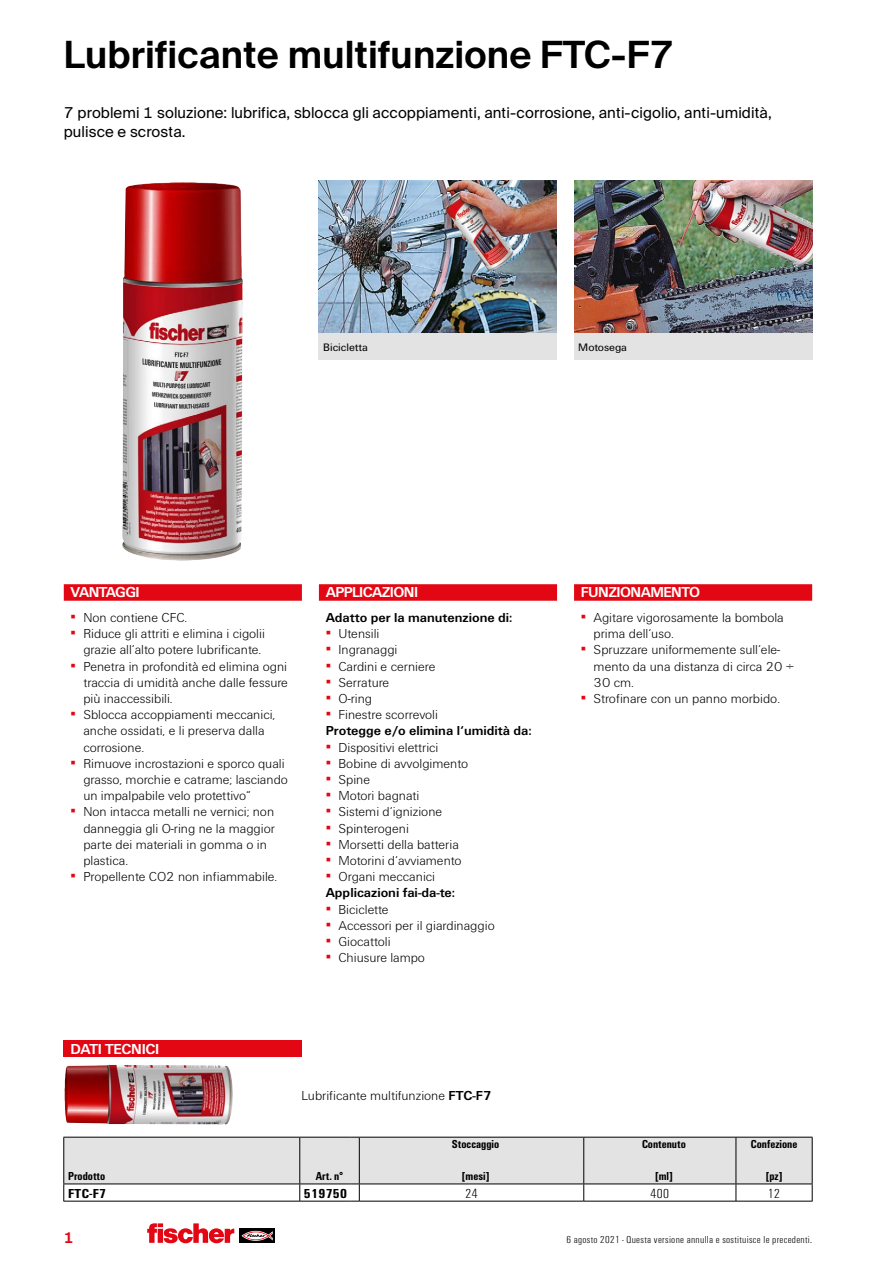
<style>
.page{position:relative;width:893px;height:1263px;background:#fff}
.page>*{position:absolute;margin:0;border:0;box-sizing:border-box;transform-origin:0 0}
.t1{font:600 37.5px "fischerstrong";letter-spacing:.005em;color:#000}
.t2{font:15px/18.8px "fischerstrong";letter-spacing:.005em;color:#000}
.t3{font:700 15px "Fi We";letter-spacing:-.04em;color:#fff}
.t4{font:700 15px "Fi We";letter-spacing:-.02em;color:#fff}
.t5{font:600 15px "fischerstrong";color:#e30613}
.t6{font:300 13.5px/16.2px "Fi We";color:#000}
.t7{font:700 13.5px/16.2px "Fi We";color:#000}
.t8{font:700 condensed 13.5px "Fi We";letter-spacing:.025em;color:#000;scale:1.1 1}
.t9{font:300 condensed 13.5px "Fi We";letter-spacing:.025em;color:#000;scale:1.1 1}
.t10{font:700 condensed 12px "Fi We";color:#000}
.t11{font:11.25px "Fi We";color:#000}
.t12{font:300 condensed 10.5px "Fi We";letter-spacing:.025em;color:#000;scale:1.1 1}
.s1{font-weight:400;color:#e30613}
.s2{font-weight:300}
.s3{font-weight:700}
</style>
<div class="page">
<div style="left:240px;top:1229px;width:35px;height:14px;background:#000"></div>
<svg style="left:241px;top:1231px;width:32px;height:10px"></svg>
<svg style="left:147px;top:1223px;width:87px;height:20px"></svg>
<img style="left:574px;top:180px;width:238px;height:153px">
<img style="left:319px;top:180px;width:238px;height:153px">
<img style="left:122px;top:182px;width:121px;height:379px">
<svg style="left:63px;top:1137px;width:750px;height:65px"></svg>
<div style="left:64px;top:1040px;width:238px;height:16px;background:#e30613"></div>
<img style="left:64px;top:1065px;width:169px;height:60px">
<div style="left:319px;top:333px;width:238px;height:27px;background:#e3e3e3"></div>
<div style="left:574px;top:333px;width:238px;height:27px;background:#e3e3e3"></div>
<div style="left:64px;top:584px;width:238px;height:17px;background:#e30613"></div>
<div style="left:319px;top:584px;width:238px;height:17px;background:#e30613"></div>
<div style="left:574px;top:584px;width:238px;height:17px;background:#e30613"></div>
<h1 class="t1" style="left:64px;top:33px;width:612px">Lubrificante multifunzione FTC-F7</h1>
<p class="t2" style="left:64px;top:103px;width:709px">7 problemi 1 soluzione: lubrifica, sblocca gli accoppiamenti, anti-corrosione, anti-cigolio, anti-umidità, pulisce e scrosta.</p>
<p class="t11" style="left:323px;top:341px;width:46px">Bicicletta</p>
<p class="t11" style="left:578px;top:341px;width:50px">Motosega</p>
<p class="t3" style="left:71px;top:584px;width:71px">VANTAGGI</p>
<p class="t6" style="left:71px;top:610px;width:118px"><span class="s1">▪</span> Non contiene CFC.</p>
<p class="t6" style="left:71px;top:626px;width:196px;text-align:right"><span class="s1">▪</span> Riduce gli attriti e elimina i cigolii grazie all‘alto potere lubrificante.</p>
<p class="t6" style="left:83px;top:658px;width:206px;text-align:justify;text-indent:-13px"><span class="s1">▪</span> Penetra in profondità ed elimina ogni traccia di umidità anche dalle fessure più inaccessibili.</p>
<p class="t6" style="left:83px;top:707px;width:193px;text-indent:-13px"><span class="s1">▪</span> Sblocca accoppiamenti meccanici, anche ossidati, e li preserva dalla corrosione.</p>
<p class="t6" style="left:83px;top:755px;width:206px;text-indent:-13px"><span class="s1">▪</span> Rimuove incrostazioni e sporco quali grasso, morchie e catrame; lasciando un impalpabile velo protettivo“</p>
<p class="t6" style="left:83px;top:804px;width:193px;text-indent:-13px"><span class="s1">▪</span> Non intacca metalli ne vernici; non danneggia gli O-ring ne la maggior parte dei materiali in gomma o in plastica.</p>
<p class="t6" style="left:71px;top:869px;width:208px"><span class="s1">▪</span> Propellente CO2 non infiammabile.</p>
<p class="t3" style="left:326px;top:584px;width:94px">APPLICAZIONI</p>
<p class="t7" style="left:326px;top:610px;width:188px">Adatto per la manutenzione di:</p>
<p class="t6" style="left:326px;top:626px;width:55px"><span class="s1">▪</span> Utensili</p>
<p class="t6" style="left:326px;top:642px;width:73px"><span class="s1">▪</span> Ingranaggi</p>
<p class="t6" style="left:326px;top:658px;width:111px"><span class="s1">▪</span> Cardini e cerniere</p>
<p class="t6" style="left:326px;top:674px;width:65px"><span class="s1">▪</span> Serrature</p>
<p class="t6" style="left:326px;top:691px;width:48px"><span class="s1">▪</span> O-ring</p>
<p class="t7" style="left:326px;top:707px;width:207px"><span class="s1">▪</span> <span class="s2">Finestre scorrevoli<br></span>Protegge e/o elimina l‘umidità da:</p>
<p class="t6" style="left:326px;top:739px;width:114px"><span class="s1">▪</span> Dispositivi elettrici</p>
<p class="t6" style="left:326px;top:755px;width:144px"><span class="s1">▪</span> Bobine di avvolgimento</p>
<p class="t6" style="left:326px;top:772px;width:46px"><span class="s1">▪</span> Spine</p>
<p class="t6" style="left:326px;top:788px;width:95px"><span class="s1">▪</span> Motori bagnati</p>
<p class="t6" style="left:326px;top:804px;width:118px"><span class="s1">▪</span> Sistemi d‘ignizione</p>
<p class="t6" style="left:326px;top:820px;width:85px"><span class="s1">▪</span> Spinterogeni</p>
<p class="t6" style="left:326px;top:836px;width:135px"><span class="s1">▪</span> Morsetti della batteria</p>
<p class="t6" style="left:326px;top:853px;width:137px"><span class="s1">▪</span> Motorini d‘avviamento</p>
<p class="t7" style="left:326px;top:869px;width:131px"><span class="s1">▪</span> <span class="s2">Organi meccanici<br></span>Applicazioni fai-da-te:</p>
<p class="t6" style="left:326px;top:901px;width:64px"><span class="s1">▪</span> Biciclette</p>
<p class="t6" style="left:326px;top:917px;width:171px"><span class="s1">▪</span> Accessori per il giardinaggio</p>
<p class="t6" style="left:326px;top:934px;width:66px"><span class="s1">▪</span> Giocattoli</p>
<p class="t6" style="left:326px;top:950px;width:101px"><span class="s1">▪</span> Chiusure lampo</p>
<p class="t3" style="left:581px;top:584px;width:121px">FUNZIONAMENTO</p>
<p class="t6" style="left:594px;top:610px;width:192px;text-indent:-13px"><span class="s1">▪</span> Agitare vigorosamente la bombola prima dell‘uso.</p>
<p class="t6" style="left:594px;top:642px;width:202px;text-indent:-13px"><span class="s1">▪</span> Spruzzare uniformemente sull‘ele&shy;mento da una distanza di circa 20 ÷<br>30 cm.</p>
<p class="t6" style="left:581px;top:691px;width:201px"><span class="s1">▪</span> Strofinare con un panno morbido.</p>
<p class="t4" style="left:71px;top:1040px;width:90px">DATI TECNICI</p>
<p class="t6" style="left:302px;top:1087px;width:191px">Lubrificante multifunzione <span class="s3">FTC-F7</span></p>
<p class="t10" style="left:452px;top:1137px;width:49px">Stoccaggio</p>
<p class="t10" style="left:642px;top:1137px;width:45px">Contenuto</p>
<p class="t10" style="left:751px;top:1137px;width:48px">Confezione</p>
<p class="t10" style="left:68px;top:1169px;width:39px">Prodotto</p>
<p class="t10" style="left:316px;top:1169px;width:29px">Art. n°</p>
<p class="t10" style="left:462px;top:1169px;width:29px">[mesi]</p>
<p class="t10" style="left:655px;top:1169px;width:19px">[ml]</p>
<p class="t10" style="left:766px;top:1169px;width:18px">[pz]</p>
<p class="t8" style="left:68px;top:1185px;width:36px">FTC-F7</p>
<p class="t8" style="left:304px;top:1185px;width:41px">519750</p>
<p class="t9" style="left:465px;top:1186px;width:13px">24</p>
<p class="t9" style="left:651px;top:1186px;width:18px">400</p>
<p class="t9" style="left:768px;top:1186px;width:13px">12</p>
<p class="t5" style="left:64px;top:1229px;width:12px">1</p>
<p class="t12" style="left:566px;top:1234px;width:225px">6 agosto 2021 - Questa versione annulla e sostituisce le precedenti.</p>
</div>
